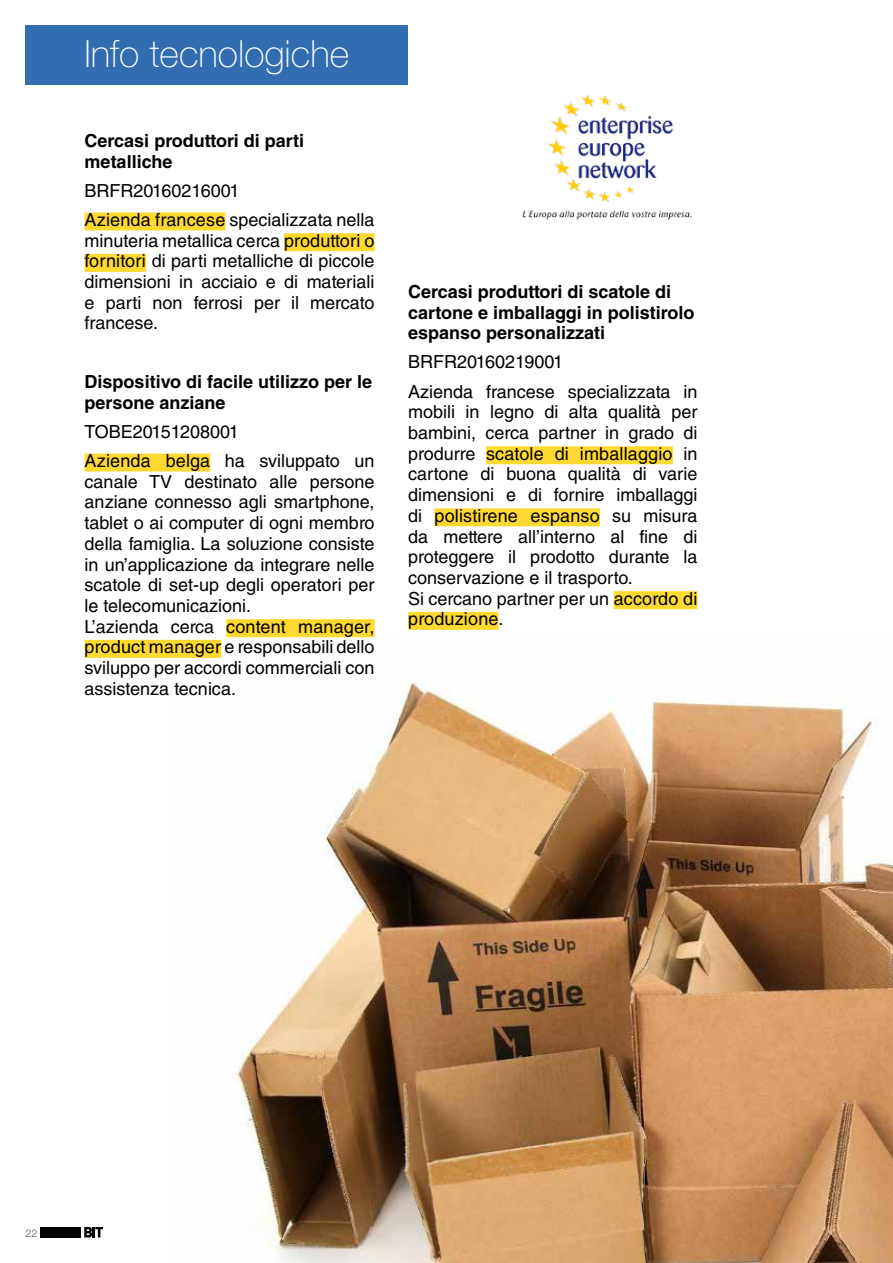
<style>
.page{position:relative;width:893px;height:1263px;background:#fff}
.page>*{position:absolute;margin:0;border:0;box-sizing:border-box;transform-origin:0 0}
.t1{font:100 37.5px "Helvetica Neue LT Pro";color:#fff}
.t2{font:18px/20.7px "Helvetica LT Std";color:#000}
.t3{font:700 18px/20.7px "Helvetica LT Std";color:#000}
.t4{font:100 10.5px "Helvetica Neue LT Pro";color:#000}
</style>
<div class="page">
<img style="left:168px;top:637px;width:725px;height:626px">
<div style="left:26px;top:26px;width:382px;height:59px;background:#316db0"></div>
<img style="left:522px;top:94px;width:170px;height:126px">
<div style="left:85px;top:212px;width:141px;height:18px;background:#ffd930"></div>
<div style="left:284px;top:233px;width:91px;height:18px;background:#ffd930"></div>
<div style="left:85px;top:254px;width:61px;height:18px;background:#ffd930"></div>
<div style="left:85px;top:453px;width:125px;height:18px;background:#ffd930"></div>
<div style="left:226px;top:619px;width:149px;height:18px;background:#ffd930"></div>
<div style="left:85px;top:640px;width:136px;height:18px;background:#ffd930"></div>
<div style="left:486px;top:446px;width:187px;height:18px;background:#ffd930"></div>
<div style="left:434px;top:508px;width:166px;height:18px;background:#ffd930"></div>
<div style="left:614px;top:591px;width:83px;height:18px;background:#ffd930"></div>
<div style="left:408px;top:612px;width:90px;height:18px;background:#ffd930"></div>
<svg style="left:84px;top:1227px;width:19px;height:10px"></svg>
<div style="left:40px;top:1227px;width:40px;height:10px;background:#000"></div>
<h1 class="t1" style="left:84px;top:33px;width:266px">Info tecnologiche</h1>
<p class="t3" style="left:85px;top:130px;width:221px">Cercasi produttori di parti metalliche</p>
<p class="t2" style="left:85px;top:176px;width:291px;line-height:29.2px">BRFR20160216001<br>Azienda francese specializzata nella</p>
<p class="t2" style="left:85px;top:230px;width:291px;text-align:justify">minuteria metallica cerca produttori o fornitori di parti metalliche di piccole dimensioni in acciaio e di materiali e parti non ferrosi per il mercato francese.</p>
<p class="t3" style="left:85px;top:371px;width:289px">Dispositivo di facile utilizzo per le persone anziane</p>
<p class="t2" style="left:85px;top:417px;width:291px;line-height:29.2px">TOBE20151208001<br>Azienda belga ha sviluppato un</p>
<p class="t2" style="left:85px;top:471px;width:291px">canale TV destinato alle persone anziane connesso agli smartphone, tablet o ai computer di ogni membro della famiglia. La soluzione consiste in un’applicazione da integrare nelle scatole di set-up degli operatori per le telecomunicazioni.<br>L’azienda cerca content manager, product manager e responsabili dello sviluppo per accordi commerciali con assistenza tecnica.</p>
<p class="t3" style="left:408px;top:281px;width:288px">Cercasi produttori di scatole di cartone e imballaggi in polistirolo espanso personalizzati</p>
<p class="t2" style="left:408px;top:347px;width:291px;line-height:29.2px">BRFR20160219001<br>Azienda francese specializzata in</p>
<p class="t2" style="left:408px;top:402px;width:291px">mobili in legno di alta qualità per bambini, cerca partner in grado di produrre scatole di imballaggio in cartone di buona qualità di varie dimensioni e di fornire imballaggi di polistirene espanso su misura da mettere all’interno al fine di proteggere il prodotto durante la conservazione e il trasporto.<br>Si cercano partner per un accordo di produzione.</p>
<p class="t4" style="left:26px;top:1227px;width:13px">22</p>
</div>
